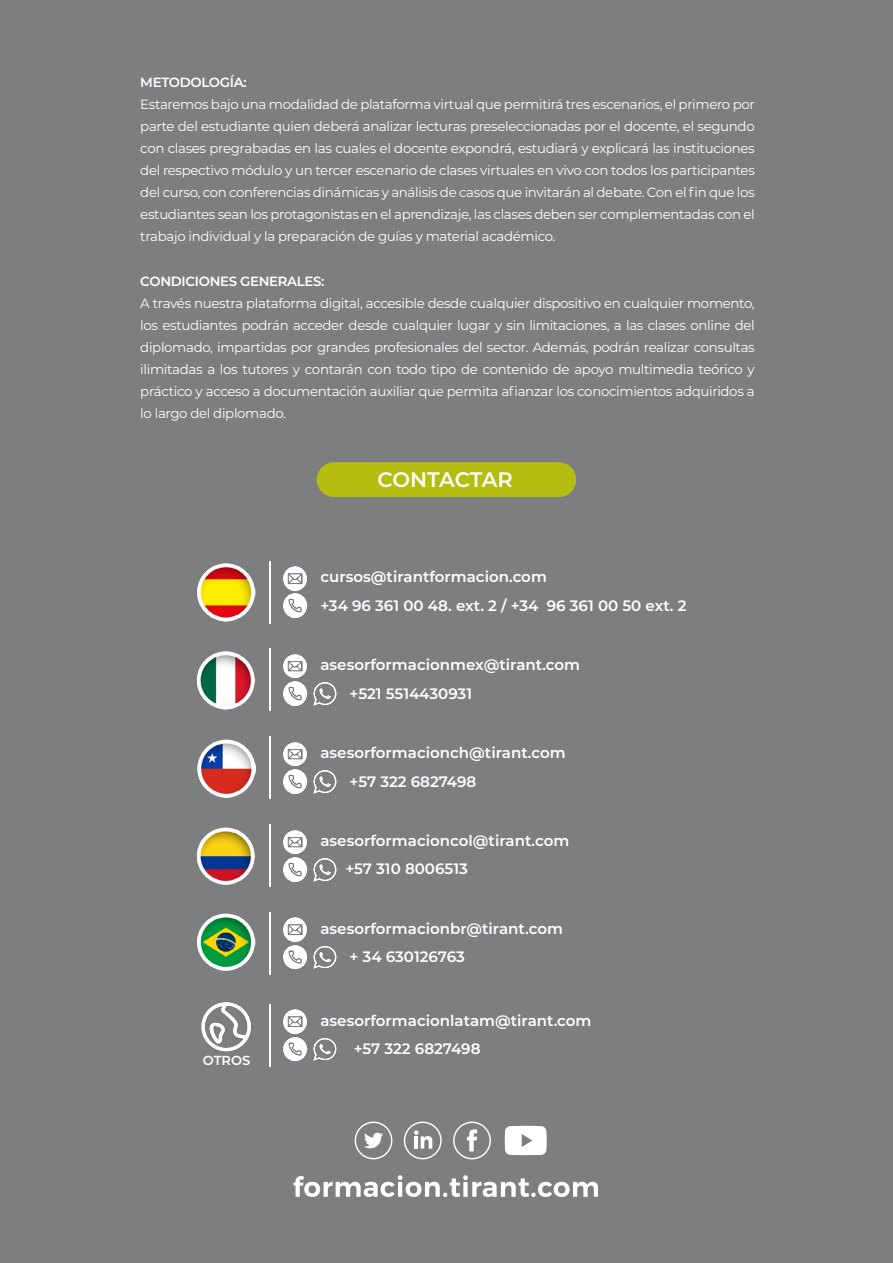
<style>
.page{position:relative;width:893px;height:1263px;background:#7d7e7f}
.page>*{position:absolute;margin:0;border:0;box-sizing:border-box;transform-origin:0 0}
.t1{font:600 21px "Montserrat";letter-spacing:-.01em;color:#fff}
.t2{font:600 15.15px/28.5px "Montserrat";color:#fff}
.t3{font:13.35px/22px "Montserrat";letter-spacing:-.025em;color:#fff;text-align:justify}
.t4{font:600 13.35px "Montserrat";letter-spacing:-.025em;color:#fff}
.t5{font:600 13.05px "Montserrat";color:#fff}
</style>
<div class="page">
<svg style="left:355px;top:1121px;width:38px;height:39px"></svg>
<svg style="left:404px;top:1121px;width:38px;height:39px"></svg>
<svg style="left:453px;top:1121px;width:38px;height:39px"></svg>
<svg style="left:505px;top:1126px;width:42px;height:29px"></svg>
<svg style="left:294px;top:1175px;width:304px;height:22px"></svg>
<hr style="left:269px;top:736px;width:1px;height:63px;background:#fff">
<img style="left:197px;top:739px;width:58px;height:58px">
<img style="left:283px;top:769px;width:25px;height:25px">
<img style="left:283px;top:742px;width:24px;height:24px">
<img style="left:313px;top:770px;width:24px;height:24px">
<hr style="left:269px;top:912px;width:1px;height:62px;background:#fff">
<img style="left:197px;top:913px;width:58px;height:58px">
<img style="left:283px;top:945px;width:25px;height:24px">
<img style="left:283px;top:917px;width:24px;height:25px">
<img style="left:313px;top:946px;width:24px;height:23px">
<hr style="left:269px;top:561px;width:1px;height:62px;background:#fff">
<img style="left:283px;top:593px;width:25px;height:25px">
<img style="left:283px;top:566px;width:24px;height:25px">
<img style="left:197px;top:563px;width:58px;height:58px">
<hr style="left:269px;top:649px;width:1px;height:62px;background:#fff">
<img style="left:283px;top:681px;width:25px;height:25px">
<img style="left:283px;top:654px;width:24px;height:24px">
<img style="left:313px;top:682px;width:24px;height:24px">
<img style="left:197px;top:651px;width:58px;height:58px">
<hr style="left:269px;top:824px;width:1px;height:63px;background:#fff">
<img style="left:283px;top:830px;width:25px;height:52px">
<img style="left:313px;top:858px;width:24px;height:24px">
<img style="left:197px;top:827px;width:58px;height:58px">
<hr style="left:269px;top:1004px;width:1px;height:62px;background:#fff">
<img style="left:283px;top:1037px;width:25px;height:24px">
<img style="left:283px;top:1009px;width:24px;height:25px">
<img style="left:313px;top:1038px;width:24px;height:23px">
<img style="left:201px;top:1002px;width:50px;height:50px">
<div style="left:317px;top:462px;width:259px;height:35px;background:#b4bd10;border-radius:17px"></div>
<p class="t4" style="left:140px;top:73px;width:108px">METODOLOGÍA:</p>
<p class="t3" style="left:140px;top:93px;width:616px">Estaremos bajo una modalidad de plataforma virtual que permitirá tres escenarios, el primero por parte del estudiante quien deberá analizar lecturas preseleccionadas por el docente, el segundo con clases pregrabadas en las cuales el docente expondrá, estudiará y explicará las instituciones del respectivo módulo y un tercer escenario de clases virtuales en vivo con todos los participantes del curso, con conferencias dinámicas y análisis de casos que invitarán al debate. Con el fin que los estudiantes sean los protagonistas en el aprendizaje, las clases deben ser complementadas con el trabajo individual y la preparación de guías y material académico.</p>
<p class="t4" style="left:140px;top:271px;width:186px">CONDICIONES GENERALES:</p>
<p class="t3" style="left:140px;top:291px;width:616px">A través nuestra plataforma digital, accesible desde cualquier dispositivo en cualquier momento, los estudiantes podrán acceder desde cualquier lugar y sin limitaciones, a las clases online del diplomado, impartidas por grandes profesionales del sector. Además, podrán realizar consultas ilimitadas a los tutores y contarán con todo tipo de contenido de apoyo multimedia teórico y práctico y acceso a documentación auxiliar que permita afianzar los conocimientos adquiridos a lo largo del diplomado.</p>
<h1 class="t1" style="left:378px;top:464px;width:137px">CONTACTAR</h1>
<p class="t2" style="left:320px;top:562px;width:368px">cursos@tirantformacion.com<br>+34 96 361 00 48. ext. 2 / +34 96 361 00 50 ext. 2</p>
<p class="t2" style="left:349px;top:650px;width:232px;text-indent:-29px">asesorformacionmex@tirant.com +521 5514430931</p>
<p class="t2" style="left:349px;top:738px;width:218px;text-indent:-29px">asesorformacionch@tirant.com +57 322 6827498</p>
<p class="t2" style="left:345px;top:826px;width:226px;text-indent:-25px">asesorformacioncol@tirant.com +57 310 8006513</p>
<p class="t5" style="left:203px;top:1051px;width:49px">OTROS</p>
<p class="t2" style="left:349px;top:913px;width:215px;text-indent:-29px">asesorformacionbr@tirant.com + 34 630126763</p>
<p class="t2" style="left:354px;top:1005px;width:239px;text-indent:-33px">asesorformacionlatam@tirant.com +57 322 6827498</p>
</div>
